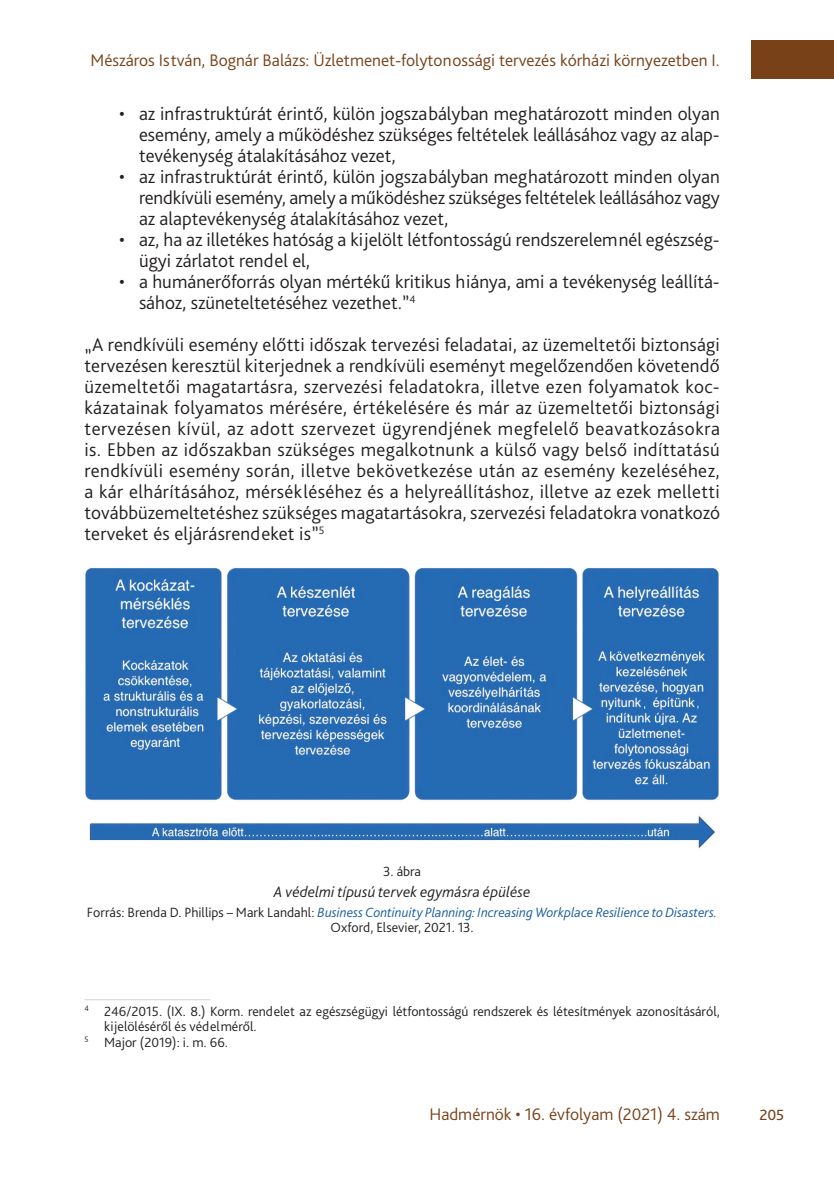
<style>
.page{position:relative;width:834px;height:1181px;background:#fff}
.page>*{position:absolute;margin:0;border:0;box-sizing:border-box;transform-origin:0 0}
._3_1_első_bekezdés{font:300 19.25px/21px "Bliss Pro";color:#231f20;text-align:justify}
.t1{font:300 19.25px "Bliss Pro";color:#784118}
.t2{font:300 17.5px "Bliss Pro";color:#784118}
._8_Ábra__képalárás{font:italic 300 15.75px "Bliss Pro";letter-spacing:.01em;color:#231f20}
._6_Lábjegyzet{font:300 14px/15.8px "Bliss Pro";color:#231f20}
._8_ábra_forrás{font:italic 300 14px/14.7px "Bliss Pro";letter-spacing:.005em;color:#175d9e;text-align:center}
._8_Ábra_Száma{font:300 14px "Bliss Pro";color:#231f20}
.s1{font-style:normal;color:#231f20}
</style>
<div class="page">
<div style="left:750px;top:41px;width:83px;height:38px;background:#784118"></div>
<img style="left:85px;top:568px;width:634px;height:280px">
<hr style="left:84px;top:999px;width:126px;height:1px;background:#d1d2d4">
<p class="t2" style="left:90px;top:49px;width:630px">Mészáros István, Bognár Balázs: Üzletmenet-folytonossági tervezés kórházi környezetben I.</p>
<p class="_3_1_első_bekezdés" style="left:139px;top:103px;width:582px;text-indent:-20px">• az infrastruktúrát érintő, külön jogszabályban meghatározott minden olyan esemény, amely a működéshez szükséges feltételek leállásához vagy az alap&shy;tevékenység átalakításához vezet,</p>
<p class="_3_1_első_bekezdés" style="left:139px;top:166px;width:582px;text-indent:-20px">• az infrastruktúrát érintő, külön jogszabályban meghatározott minden olyan rendkívüli esemény, amely a működéshez szükséges feltételek leállásához vagy az alaptevékenység átalakításához vezet,</p>
<p class="_3_1_első_bekezdés" style="left:139px;top:229px;width:582px;text-indent:-20px">• az, ha az illetékes hatóság a kijelölt létfontosságú rendszerelemnél egészség&shy;ügyi zárlatot rendel el,</p>
<p class="_3_1_első_bekezdés" style="left:139px;top:271px;width:582px;text-indent:-20px">• a humánerőforrás olyan mértékű kritikus hiánya, ami a tevékenység leállítá&shy;sához, szüneteltetéséhez vezethet.”<sup>4</sup></p>
<p class="_3_1_első_bekezdés" style="left:84px;top:334px;width:637px">„A rendkívü li esemény előtti időszak tervezési feladatai, az üzemeltetői biztonsági tervezésen keresztü l kiterjednek a rendkívü li eseményt megelőzendően követendő üzemeltetői magatartásra, szervezési feladatokra, illetve ezen folyamatok koc&shy;kázatainak folyamatos mérésére, értékelésére és már az üzemeltetői biztonsági tervezésen kívü l, az adott szervezet ügyrendjének megfelelő beavatkozásokra is. Ebben az időszakban szü kséges megalkotnunk a kü lső vagy belső indíttatású rendkívü li esemény során, illetve bekövetkezése után az esemény kezeléséhez, a kár elhárításához, mérsékléséhez és a helyreállításhoz, illetve az ezek melletti továbbüzemeltetéshez szü kséges magatartásokra, szervezési feladatokra vonatkozó terveket és eljárásrendeket is”<sup>5</sup></p>
<p class="_8_Ábra_Száma" style="left:383px;top:863px;width:39px">3. ábra</p>
<p class="_8_Ábra__képalárás" style="left:274px;top:882px;width:258px">A védelmi típusú tervek egymásra épülése</p>
<p class="_8_ábra_forrás" style="left:87px;top:905px;width:630px"><span class="s1">Forrás: Brenda D. Phillips – Mark Landahl:</span> Business Continuity Planning: Increasing Workplace Resilience to Disasters.<br><span class="s1">Oxford, Elsevier, 2021. 13.</span></p>
<p class="_6_Lábjegyzet" style="left:104px;top:1002px;width:617px;text-indent:-20px"><sup>4</sup> 246/2015. (IX. -8.) Korm. rendelet az egészségügyi létfontosságú rendszerek és létesítmények azonosításáról, kijelöléséről és védelméről.</p>
<p class="_6_Lábjegyzet" style="left:84px;top:1034px;width:145px"><sup>5</sup> Major (2019): i. m. 66.</p>
<p class="t2" style="left:429px;top:1103px;width:292px">Hadmérnök • 16. évfolyam (2021) 4. szám</p>
<p class="t1" style="left:759px;top:1102px;width:26px">205</p>
</div>
